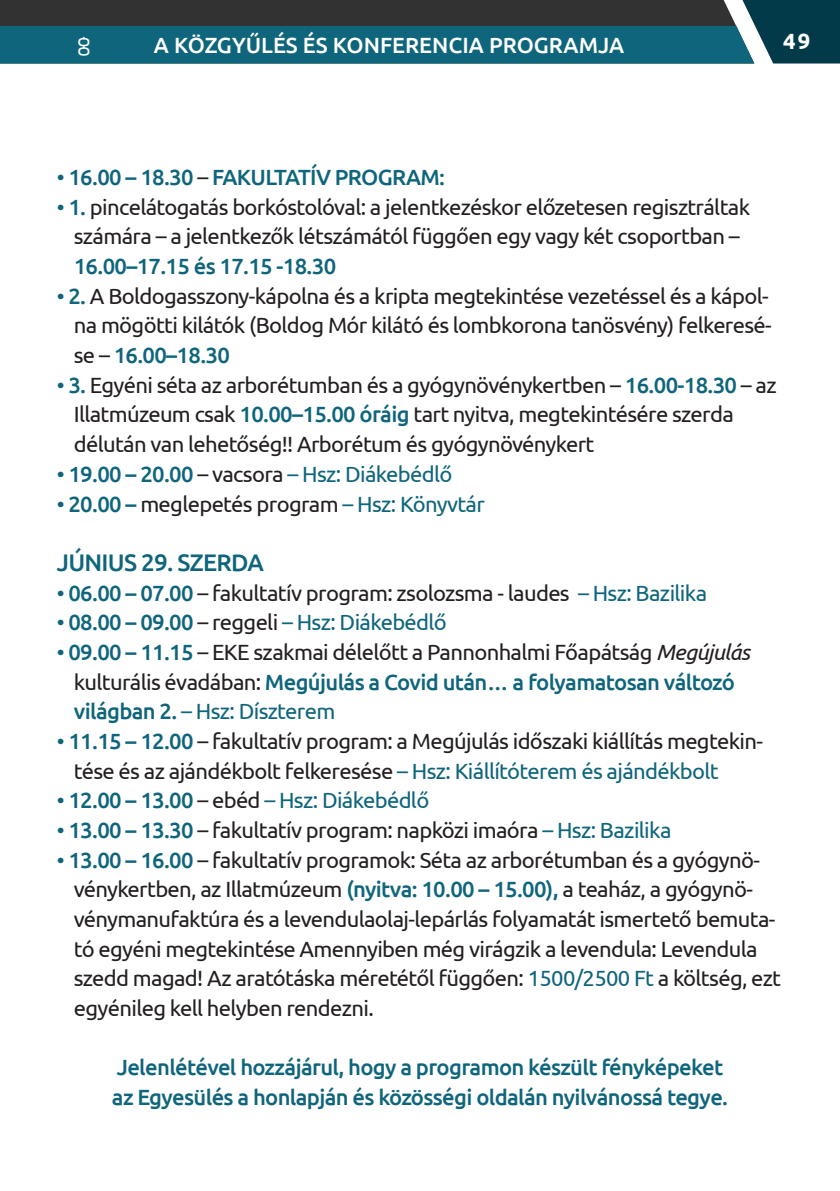
<style>
.page{position:relative;width:840px;height:1191px;background:#fff}
.page>*{position:absolute;margin:0;border:0;box-sizing:border-box;transform-origin:0 0}
.Eke_alap_bekezdesnel{font:500 24px "Ubuntu";letter-spacing:-.03em;color:#0f657b}
.t1{font:22px/29.6px "Ubuntu";letter-spacing:-.03em;color:#231f20}
.Eke_alap_bekezdesnel-2{font:500 22px/29.6px "Ubuntu";letter-spacing:-.03em;color:#0f657b}
.t2{font:22px "Ubuntu";letter-spacing:-.03em;color:#0f657b}
.t3{font:500 22px "Ubuntu";color:#fff}
.t4{font:700 22px "Ubuntu";color:#fff}
.s1{font-weight:400}
.s2{font-weight:400;color:#231f20}
.s3{color:#0f657b}
.s4{font-weight:500;color:#0f657b}
.s5{font-weight:500}
.s6{color:#231f20}
.s7{font-weight:400;font-style:italic;color:#231f20}
</style>
<div class="page">
<hr style="left:0;top:272px;width:1px;height:122px;background:#0f657b">
<svg style="left:0;top:0;width:839px;height:63px;background:#1f525e"></svg>
<p class="t3" style="left:154px;top:31px;width:471px">A KÖZGYŰLÉS ÉS KONFERENCIA PROGRAMJA</p>
<p class="t4" style="left:782px;top:28px;width:28px">49</p>
<p class="Eke_alap_bekezdesnel-2" style="left:57px;top:162px;width:389px"><span class="s1">•</span> 16.00 – 18.30 <span class="s2">–</span> FAKULTATÍV PROGRAM:</p>
<p class="t1" style="left:74px;top:191px;width:677px;text-indent:-17px"><span class="s3">•</span> <span class="s4">1.</span> pincelátogatás borkóstolóval: a jelentkezéskor előzetesen regisztráltak számára – a jelentkezők létszámától függően egy vagy két csoportban –<br><span class="s4">16.00–17.15 és 17.15 -18.30</span></p>
<p class="t1" style="left:74px;top:280px;width:699px;text-indent:-17px"><span class="s3">•</span> <span class="s4">2.</span> A Boldogasszony-kápolna és a kripta megtekintése vezetéssel és a kápol&shy;na mögötti kilátók (Boldog Mór kilátó és lombkorona tanösvény) felkeresé&shy;se – <span class="s4">16.00–18.30</span></p>
<p class="t1" style="left:74px;top:369px;width:704px;text-indent:-17px"><span class="s3">•</span> <span class="s4">3.</span> Egyéni séta az arborétumban és a gyógynövénykertben – <span class="s4">16.00-18.30</span> – az<br>Illatmúzeum csak <span class="s4">10.00–15.00 óráig</span> tart nyitva, megtekintésére szerda délután van lehetőség!! Arborétum és gyógynövénykert</p>
<p class="t2" style="left:57px;top:461px;width:397px">• <span class="s5">19.00 – 20.00</span> <span class="s6">– vacsora</span> – Hsz: Diákebédlő</p>
<p class="t1" style="left:57px;top:488px;width:429px"><span class="s3">•</span> <span class="s4">20.00 –</span> meglepetés program <span class="s3">– Hsz: Könyvtár</span></p>
<p class="Eke_alap_bekezdesnel" style="left:57px;top:547px;width:209px">JÚNIUS 29. SZERDA</p>
<p class="t1" style="left:57px;top:577px;width:651px"><span class="s3">•</span> <span class="s4">06.00 – 07.00</span> – fakultatív program: zsolozsma - laudes <span class="s3">– Hsz: Bazilika</span></p>
<p class="t2" style="left:57px;top:609px;width:391px">• <span class="s5">08.00 – 09.00</span> <span class="s6">– reggeli</span> – Hsz: Diákebédlő</p>
<p class="Eke_alap_bekezdesnel-2" style="left:74px;top:636px;width:677px;text-indent:-17px"><span class="s1">•</span> 09.00 – 11.15 <span class="s2">– EKE szakmai délelőtt a Pannonhalmi Főapátság</span> <span class="s7">Megújulás </span><span class="s2">kulturális évadában:</span> Megújulás a Covid után… a folyamatosan változó világban 2. <span class="s1">– Hsz: Díszterem</span></p>
<p class="t1" style="left:74px;top:725px;width:690px;text-indent:-17px"><span class="s3">•</span> <span class="s4">11.15 – 12.00</span> – fakultatív program: a Megújulás időszaki kiállítás megtekin&shy;tése és az ajándékbolt felkeresése <span class="s3">– Hsz: Kiállítóterem és ajándékbolt</span></p>
<p class="t2" style="left:57px;top:787px;width:374px">• <span class="s5">12.00 – 13.00</span> <span class="s6">– ebéd</span> – Hsz: Diákebédlő</p>
<p class="t1" style="left:57px;top:814px;width:616px"><span class="s3">•</span> <span class="s4">13.00 – 13.30</span> – fakultatív program: napközi imaóra <span class="s3">– Hsz: Bazilika</span></p>
<p class="t1" style="left:74px;top:844px;width:708px;text-indent:-17px"><span class="s3">•</span> <span class="s4">13.00 – 16.00</span> – fakultatív programok: Séta az arborétumban és a gyógynö&shy;vénykertben, az Illatmúzeum <span class="s4">(nyitva: 10.00 – 15.00),</span> a teaház, a gyógynö&shy;vénymanufaktúra és a levendulaolaj-lepárlás folyamatát ismertető bemuta&shy;tó egyéni megtekintése Amennyiben még virágzik a levendula: Levendula szedd magad! Az aratótáska méretétől függően: <span class="s3">1500/2500 Ft</span> a költség, ezt egyénileg kell helyben rendezni.</p>
<p class="Eke_alap_bekezdesnel-2" style="left:112px;top:1052px;width:617px">Jelenlétével hozzájárul, hogy a programon készült fényképeket az Egyesülés a honlapján és közösségi oldalán nyilvánossá tegye.</p>
</div>
